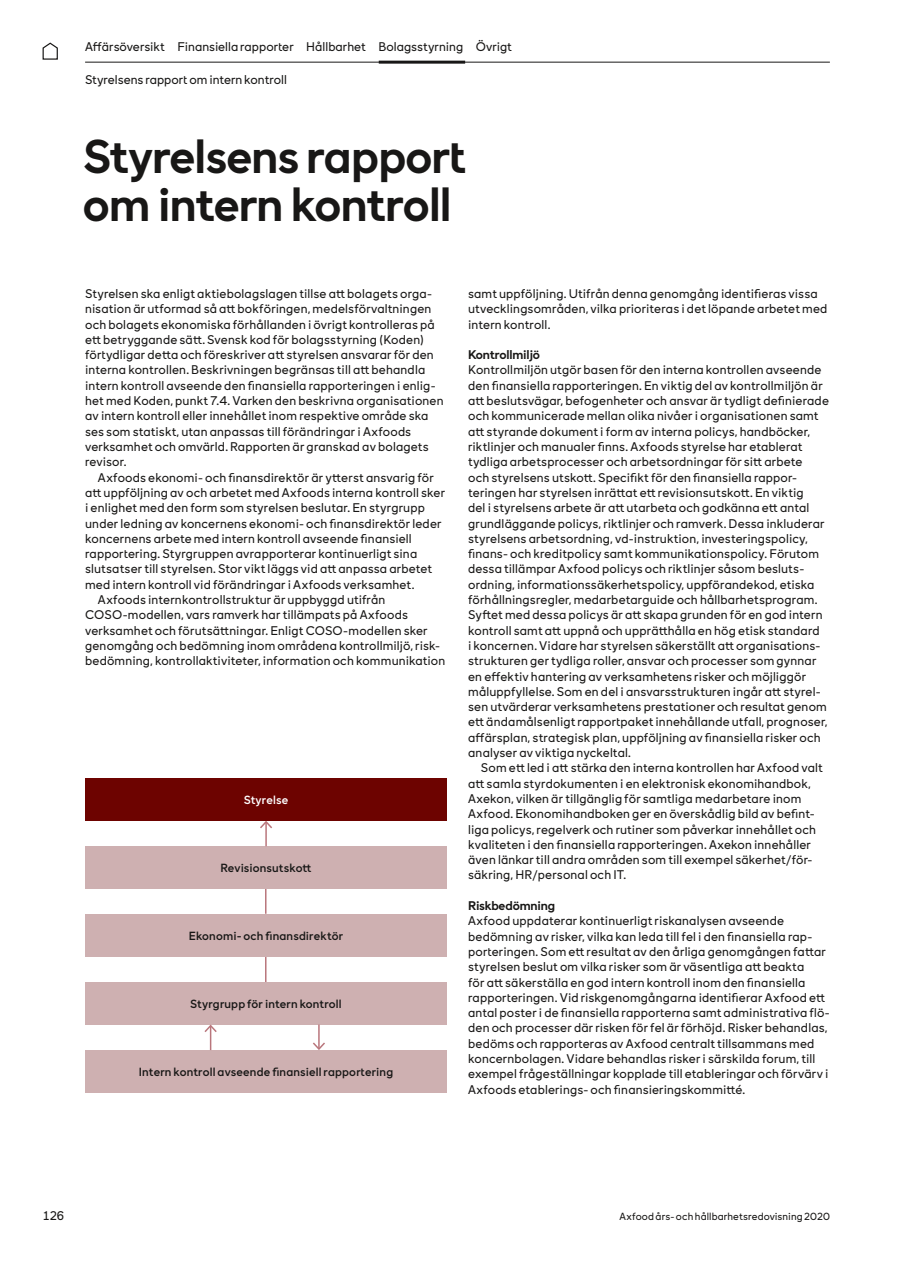
<style>
.page{position:relative;width:915px;height:1263px;background:#fff}
.page>*{position:absolute;margin:0;border:0;box-sizing:border-box;transform-origin:0 0}
.t1{font:700 48px/48px "Axfood Sans";letter-spacing:-.02em;color:#181716}
.t2{font:12.75px/15.3px "Axfood Sans";letter-spacing:.01em;color:#181716}
.t3{font:700 12.75px "Axfood Sans";letter-spacing:-.015em;color:#181716}
.t4{font:500 12px "Axfood Sans";letter-spacing:.01em;color:#181716}
.t5{font:500 12px "Axfood Sans";letter-spacing:.01em;color:#fff}
.t6{font:10.5px "Axfood Sans";letter-spacing:.01em;color:#181716}
</style>
<div class="page">
<svg style="left:265px;top:957px;width:1px;height:25px"></svg>
<svg style="left:265px;top:889px;width:1px;height:25px"></svg>
<div style="left:85px;top:778px;width:361px;height:43px;background:#6d0300"></div>
<div style="left:85px;top:1050px;width:361px;height:43px;background:#ceb0b1"></div>
<div style="left:85px;top:982px;width:361px;height:43px;background:#ceb0b1"></div>
<div style="left:85px;top:914px;width:361px;height:43px;background:#ceb0b1"></div>
<div style="left:85px;top:846px;width:361px;height:43px;background:#ceb0b1"></div>
<svg style="left:313px;top:1024px;width:12px;height:26px"></svg>
<svg style="left:204px;top:1025px;width:13px;height:25px"></svg>
<hr style="left:265px;top:822px;width:2px;height:24px;background:#b9767c">
<svg style="left:260px;top:821px;width:12px;height:9px"></svg>
<hr style="left:85px;top:62px;width:744px;height:1px;background:#181716">
<hr style="left:378px;top:61px;width:87px;height:3px;background:#181716">
<svg style="left:42px;top:42px;width:16px;height:18px"></svg>
<p class="t2" style="left:85px;top:39px;width:428px">Affärsöversikt Finansiella rapporter Hållbarhet Bolagsstyrning Övrigt</p>
<p class="t2" style="left:85px;top:72px;width:203px">Styrelsens rapport om intern kontroll</p>
<h1 class="t1" style="left:83px;top:132px;width:385px">Styrelsens rapport om intern kontroll</h1>
<p class="t2" style="left:85px;top:286px;width:360px">Styrelsen ska enligt aktiebolagslagen tillse att bolagets orga&shy;nisation är utformad så att bokföringen, medelsförvaltningen och bolagets ekonomiska förhållanden i övrigt kontrolleras på ett betryggande sätt. Svensk kod för bolagsstyrning (Koden) förtydligar detta och föreskriver att styrelsen ansvarar för den interna kontrollen. Beskrivningen begränsas till att behandla intern kontroll avseende den finansiella rapporteringen i enlig&shy;het med Koden, punkt 7.4. Varken den beskrivna organisationen av intern kontroll eller innehållet inom respektive område ska ses som statiskt, utan anpassas till förändringar i Axfoods verksamhet och omvärld. Rapporten är granskad av bolagets revisor.</p>
<p class="t2" style="left:98px;top:469px;width:337px">Axfoods ekonomi- och finansdirektör är ytterst ansvarig för</p>
<p class="t2" style="left:85px;top:485px;width:361px">att uppföljning av och arbetet med Axfoods interna kontroll sker</p>
<p class="t2" style="left:85px;top:500px;width:341px">i enlighet med den form som styrelsen beslutar. En styrgrupp</p>
<p class="t2" style="left:85px;top:515px;width:358px">under ledning av koncernens ekonomi- och finansdirektör leder</p>
<p class="t2" style="left:85px;top:531px;width:328px">koncernens arbete med intern kontroll avseende finansiell</p>
<p class="t2" style="left:85px;top:546px;width:333px">rapportering. Styrgruppen avrapporterar kontinuerligt sina</p>
<p class="t2" style="left:85px;top:561px;width:348px">slutsatser till styrelsen. Stor vikt läggs vid att anpassa arbetet</p>
<p class="t2" style="left:85px;top:577px;width:331px">med intern kontroll vid förändringar i Axfoods verksamhet.</p>
<p class="t2" style="left:98px;top:592px;width:289px">Axfoods internkontrollstruktur är uppbyggd utifrån</p>
<p class="t2" style="left:85px;top:607px;width:324px">COSO-modellen, vars ramverk har tillämpats på Axfoods</p>
<p class="t2" style="left:85px;top:622px;width:344px">verksamhet och förutsättningar. Enligt COSO-modellen sker</p>
<p class="t2" style="left:85px;top:638px;width:356px">genomgång och bedömning inom områdena kontrollmiljö, risk-</p>
<p class="t2" style="left:85px;top:653px;width:361px">bedömning, kontrollaktiviteter, information och kommunikation</p>
<p class="t5" style="left:244px;top:792px;width:46px">Styrelse</p>
<p class="t4" style="left:220px;top:860px;width:92px">Revisionsutskott</p>
<p class="t4" style="left:189px;top:928px;width:156px">Ekonomi- och finansdirektör</p>
<p class="t4" style="left:190px;top:996px;width:153px">Styrgrupp för intern kontroll</p>
<p class="t4" style="left:139px;top:1064px;width:256px">Intern kontroll avseende finansiell rapportering</p>
<p class="t2" style="left:468px;top:286px;width:360px">samt uppföljning. Utifrån denna genomgång identifieras vissa utvecklingsområden, vilka prioriteras i det löpande arbetet med intern kontroll.</p>
<p class="t3" style="left:468px;top:347px;width:73px">Kontrollmiljö</p>
<p class="t2" style="left:468px;top:362px;width:362px">Kontrollmiljön utgör basen för den interna kontrollen avseende den finansiella rapporteringen. En viktig del av kontrollmiljön är att beslutsvägar, befogenheter och ansvar är tydligt definierade och kommunicerade mellan olika nivåer i organisationen samt att styrande dokument i form av interna policys, handböcker, riktlinjer och manualer finns. Axfoods styrelse har etablerat tydliga arbetsprocesser och arbetsordningar för sitt arbete<br>och styrelsens utskott. Specifikt för den finansiella rappor&shy;teringen har styrelsen inrättat ett revisionsutskott. En viktig<br>del i styrelsens arbete är att utarbeta och godkänna ett antal grundläggande policys, riktlinjer och ramverk. Dessa inkluderar styrelsens arbetsordning, vd-instruktion, investeringspolicy, finans- och kreditpolicy samt kommunikationspolicy. Förutom dessa tillämpar Axfood policys och riktlinjer såsom besluts&shy;ordning, informationssäkerhetspolicy, uppförandekod, etiska förhållningsregler, medarbetarguide och hållbarhetsprogram.<br>Syftet med dessa policys är att skapa grunden för en god intern kontroll samt att uppnå och upprätthålla en hög etisk standard<br>i koncernen. Vidare har styrelsen säkerställt att organisations&shy;strukturen ger tydliga roller, ansvar och processer som gynnar en effektiv hantering av verksamhetens risker och möjliggör måluppfyllelse. Som en del i ansvarsstrukturen ingår att styrel&shy;sen utvärderar verksamhetens prestationer och resultat genom ett ändamålsenligt rapportpaket innehållande utfall, prognoser, affärsplan, strategisk plan, uppföljning av finansiella risker och analyser av viktiga nyckeltal.</p>
<p class="t2" style="left:468px;top:760px;width:356px;text-indent:13px">Som ett led i att stärka den interna kontrollen har Axfood valt att samla styrdokumenten i en elektronisk ekonomihandbok, Axekon, vilken är tillgänglig för samtliga medarbetare inom Axfood. Ekonomihandboken ger en överskådlig bild av befint&shy;liga policys, regelverk och rutiner som påverkar innehållet och kvaliteten i den finansiella rapporteringen. Axekon innehåller även länkar till andra områden som till exempel säkerhet/för&shy;säkring, HR/personal och IT.</p>
<p class="t3" style="left:468px;top:897px;width:88px">Riskbedömning</p>
<p class="t2" style="left:468px;top:913px;width:363px">Axfood uppdaterar kontinuerligt riskanalysen avseende bedömning av risker, vilka kan leda till fel i den finansiella rap&shy;porteringen. Som ett resultat av den årliga genomgången fattar styrelsen beslut om vilka risker som är väsentliga att beakta<br>för att säkerställa en god intern kontroll inom den finansiella rapporteringen. Vid riskgenomgångarna identifierar Axfood ett antal poster i de finansiella rapporterna samt administrativa flö&shy;den och processer där risken för fel är förhöjd. Risker behandlas, bedöms och rapporteras av Axfood centralt tillsammans med koncernbolagen. Vidare behandlas risker i särskilda forum, till exempel frågeställningar kopplade till etableringar och förvärv i Axfoods etablerings- och finansieringskommitté.</p>
<p class="t2" style="left:43px;top:1208px;width:23px">126</p>
<p class="t6" style="left:619px;top:1210px;width:212px">Axfood års- och hållbarhetsredovisning 2020</p>
</div>
